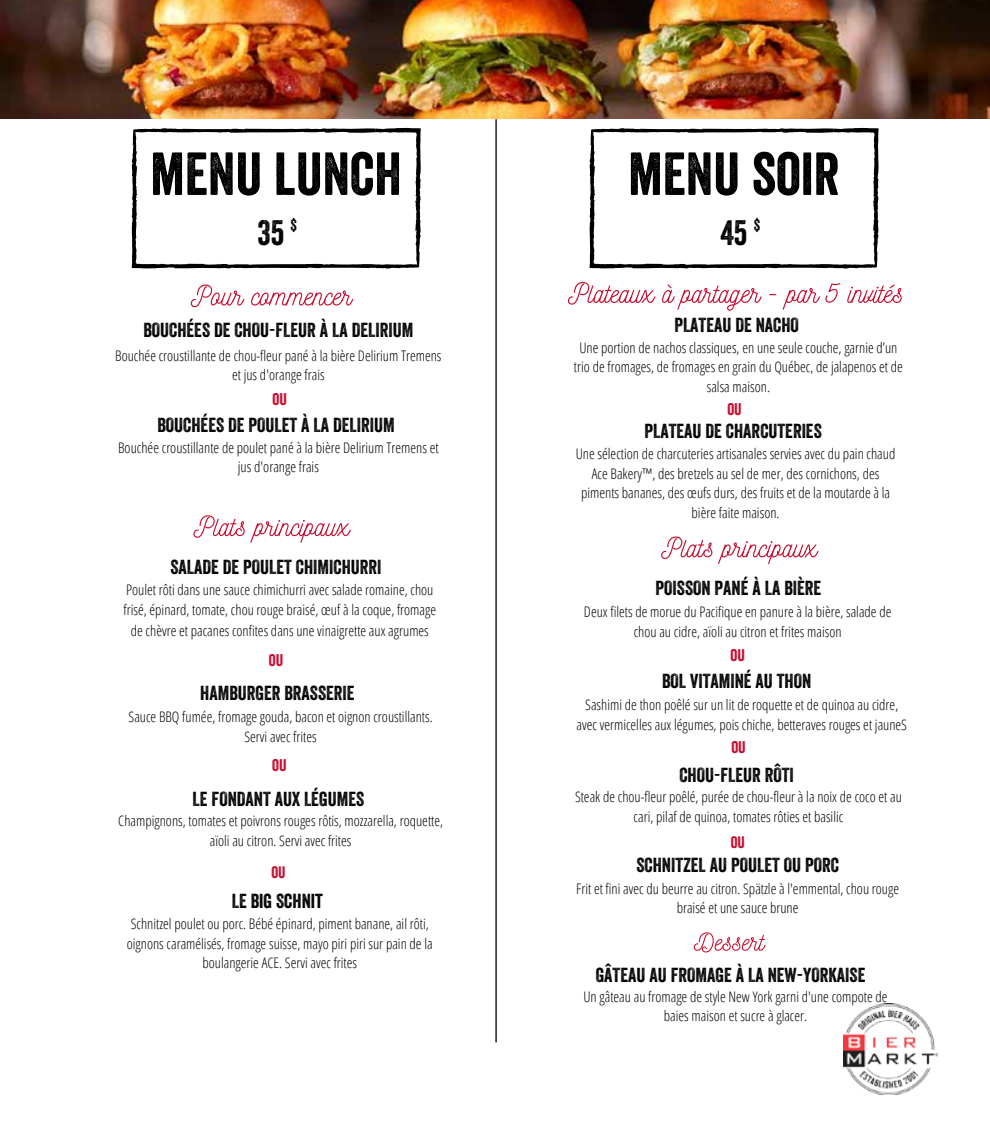
<style>
.page{position:relative;width:990px;height:1121px;background:#fff}
.page>*{position:absolute;margin:0;border:0;box-sizing:border-box;transform-origin:0 0}
.t1{font:58.62px "Veneer";color:#000}
.t2{font:34.12px "Veneer";color:#000}
.t3{font:19.78px "Veneer";color:#000}
.t4{font:16.45px "Veneer";color:#c60c30}
.t5{font:16.1px "Veneer";color:#c60c30}
.t6{font:300 condensed 14.53px/19.4px "Open Sans";color:#000;text-align:center}
</style>
<div class="page">
<svg style="left:589px;top:128px;width:289px;height:141px"></svg>
<img style="left:843px;top:1003px;width:94px;height:91px">
<svg style="left:132px;top:128px;width:289px;height:141px"></svg>
<hr style="left:495px;top:120px;width:2px;height:922px;background:#000">
<img style="left:0;top:0;width:990px;height:118px">
<svg style="left:191px;top:284px;width:53px;height:23px"></svg>
<svg style="left:251px;top:290px;width:102px;height:16px"></svg>
<svg style="left:193px;top:515px;width:158px;height:28px"></svg>
<svg style="left:693px;top:932px;width:72px;height:20px"></svg>
<svg style="left:568px;top:282px;width:87px;height:23px"></svg>
<svg style="left:662px;top:284px;width:99px;height:27px"></svg>
<svg style="left:782px;top:283px;width:58px;height:27px"></svg>
<svg style="left:847px;top:284px;width:54px;height:19px"></svg>
<svg style="left:661px;top:536px;width:51px;height:23px"></svg>
<svg style="left:718px;top:541px;width:100px;height:23px"></svg>
<h1 class="t1" style="left:150px;top:138px;width:253px">MENU LUNCH</h1>
<h1 class="t1" style="left:628px;top:138px;width:213px">MENU SOIR</h1>
<h2 class="t2" style="left:720px;top:212px;width:41px">45 <sup>$</sup></h2>
<h2 class="t2" style="left:257px;top:212px;width:41px">35 <sup>$</sup></h2>
<h3 class="t3" style="left:143px;top:318px;width:271px">BOUCHÉES DE CHOU-FLEUR À LA DELIRIUM</h3>
<p class="t6" style="left:115px;top:345px;width:328px">Bouchée croustillante de chou-fleur pané à la bière Delirium Tremens et jus d'orange frais</p>
<p class="t4" style="left:272px;top:389px;width:16px">OU</p>
<h3 class="t3" style="left:157px;top:412px;width:239px">BOUCHÉES DE POULET À LA DELIRIUM</h3>
<p class="t6" style="left:118px;top:437px;width:322px">Bouchée croustillante de poulet pané à la bière Delirium Tremens et jus d'orange frais</p>
<h3 class="t3" style="left:170px;top:555px;width:213px">SALADE DE POULET CHIMICHURRI</h3>
<p class="t6" style="left:124px;top:580px;width:314px;line-height:20.1px">Poulet rôti dans une sauce chimichurri avec salade romaine, chou frisé, épinard, tomate, chou rouge braisé, œuf à la coque, fromage de chèvre et pacanes confites dans une vinaigrette aux agrumes</p>
<p class="t4" style="left:269px;top:650px;width:16px">OU</p>
<h3 class="t3" style="left:200px;top:681px;width:156px">HAMBURGER BRASSERIE</h3>
<p class="t6" style="left:129px;top:706px;width:306px;line-height:20.1px">Sauce BBQ fumée, fromage gouda, bacon et oignon croustillants.<br>Servi avec frites</p>
<p class="t4" style="left:272px;top:755px;width:16px">OU</p>
<h3 class="t3" style="left:193px;top:786px;width:173px">LE FONDANT AUX LÉGUMES</h3>
<p class="t6" style="left:118px;top:810px;width:326px;line-height:20.1px">Champignons, tomates et poivrons rouges rôtis, mozzarella, roquette, aïoli au citron. Servi avec frites</p>
<p class="t5" style="left:271px;top:862px;width:16px">OU</p>
<h3 class="t3" style="left:232px;top:889px;width:92px">LE BIG SCHNIT</h3>
<p class="t6" style="left:127px;top:914px;width:307px">Schnitzel poulet ou porc. Bébé épinard, piment banane, ail rôti, oignons caramélisés, fromage suisse, mayo piri piri sur pain de la boulangerie ACE. Servi avec frites</p>
<h3 class="t3" style="left:674px;top:312px;width:126px">PLATEAU DE NACHO</h3>
<p class="t6" style="left:574px;top:337px;width:330px">Une portion de nachos classiques, en une seule couche, garnie d’un trio de fromages, de fromages en grain du Québec, de jalapenos et de salsa maison.</p>
<h3 class="t3" style="left:644px;top:419px;width:179px">PLATEAU DE CHARCUTERIES</h3>
<p class="t6" style="left:575px;top:444px;width:321px">Une sélection de charcuteries artisanales servies avec du pain chaud Ace Bakery™, des bretzels au sel de mer, des cornichons, des piments bananes, des œufs durs, des fruits et de la moutarde à la bière faite maison.</p>
<p class="t4" style="left:727px;top:399px;width:16px">OU</p>
<h3 class="t3" style="left:655px;top:576px;width:167px">POISSON PANÉ À LA BIÈRE</h3>
<p class="t6" style="left:584px;top:601px;width:309px;line-height:20.1px">Deux filets de morue du Pacifique en panure à la bière, salade de chou au cidre, aïoli au citron et frites maison</p>
<h3 class="t3" style="left:662px;top:669px;width:151px">BOL VITAMINÉ AU THON</h3>
<p class="t6" style="left:576px;top:694px;width:332px;line-height:20.1px">Sashimi de thon poêlé sur un lit de roquette et de quinoa au cidre, avec vermicelles aux légumes, pois chiche, betteraves rouges et jauneS</p>
<p class="t4" style="left:730px;top:645px;width:16px">OU</p>
<p class="t4" style="left:731px;top:737px;width:16px">OU</p>
<h3 class="t3" style="left:679px;top:763px;width:116px">CHOU-FLEUR RÔTI</h3>
<p class="t6" style="left:575px;top:786px;width:328px;line-height:20.1px">Steak de chou-fleur poêlé, purée de chou-fleur à la noix de coco et au cari, pilaf de quinoa, tomates rôties et basilic</p>
<p class="t5" style="left:730px;top:832px;width:16px">OU</p>
<h3 class="t3" style="left:636px;top:853px;width:204px">SCHNITZEL AU POULET OU PORC</h3>
<p class="t6" style="left:576px;top:878px;width:324px">Frit et fini avec du beurre au citron. Spätzle à l'emmental, chou rouge braisé et une sauce brune</p>
<h3 class="t3" style="left:595px;top:963px;width:271px">GÂTEAU AU FROMAGE À LA NEW-YORKAISE</h3>
<p class="t6" style="left:583px;top:986px;width:306px">Un gâteau au fromage de style New York garni d'une compote de baies maison et sucre à glacer.</p>
</div>
